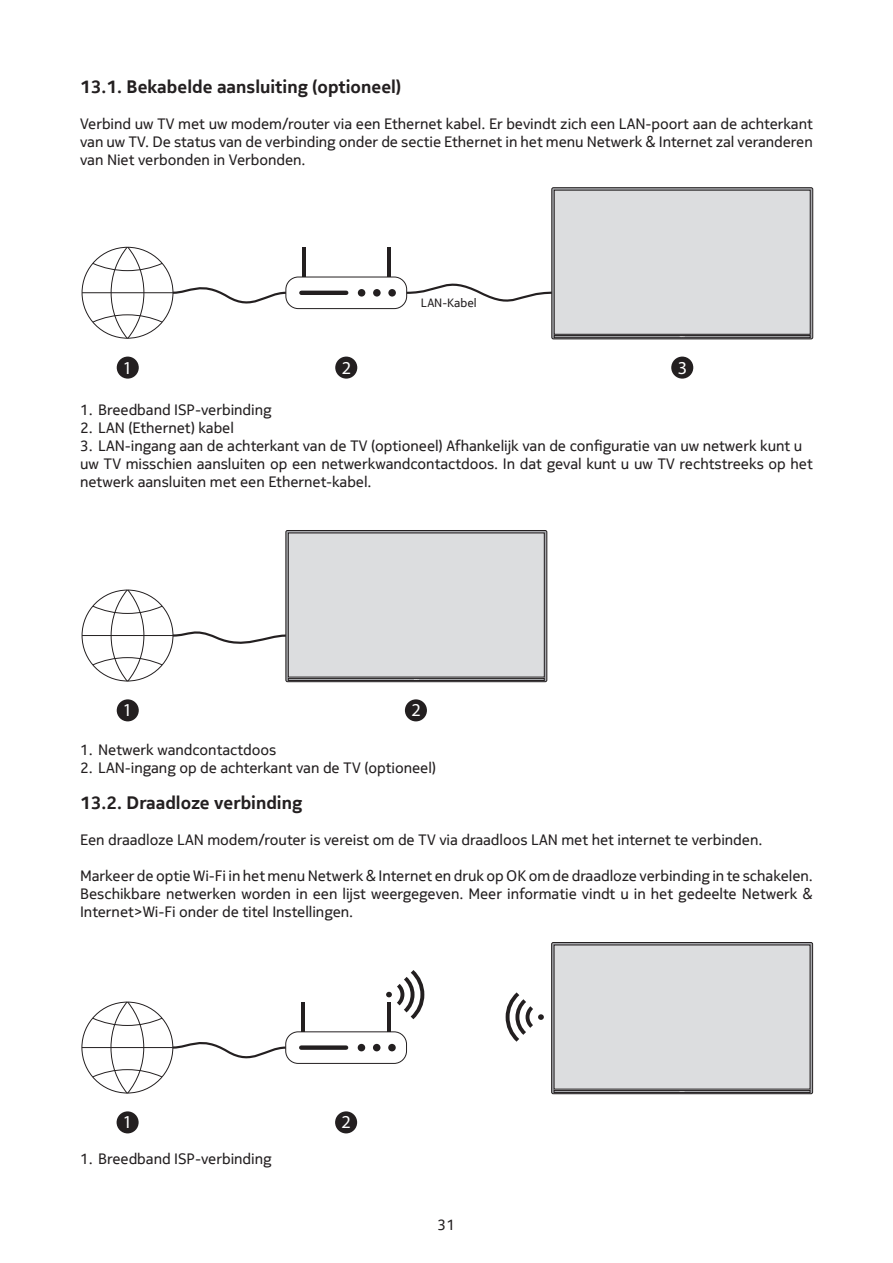
<style>
.page{position:relative;width:893px;height:1263px;background:#fff}
.page>*{position:absolute;margin:0;border:0;box-sizing:border-box;transform-origin:0 0}
.t1{font:18.3px "Myriad Pro";color:#fff}
.t2{font:700 18px "Nokia Pure Text";color:#231f20}
.t3{font:15px/18px "Nokia Pure Text";letter-spacing:-.005em;color:#231f20;text-align:justify}
.t4{font:12px "Nokia Pure Text";letter-spacing:-.005em;color:#231f20}
</style>
<div class="page">
<svg style="left:404px;top:281px;width:147px;height:24px"></svg>
<div style="left:286px;top:277px;width:121px;height:32px;border:1px solid #231f20;border-radius:12px"></div>
<div style="left:358px;top:289px;width:7px;height:8px;background:#231f20;border-radius:50%"></div>
<div style="left:373px;top:289px;width:8px;height:8px;background:#231f20;border-radius:50%"></div>
<div style="left:388px;top:289px;width:8px;height:8px;background:#231f20;border-radius:50%"></div>
<hr style="left:301px;top:291px;width:45px;height:4px;background:#231f20">
<hr style="left:302px;top:248px;width:3px;height:29px;background:#231f20">
<hr style="left:387px;top:248px;width:4px;height:29px;background:#231f20">
<hr style="left:82px;top:292px;width:91px;height:1px;background:#231f20">
<svg style="left:92px;top:246px;width:71px;height:93px"></svg>
<div style="left:551px;top:187px;width:262px;height:152px;border:1px solid #231f20;border-radius:2px"></div>
<div style="left:554px;top:335px;width:256px;height:3px;border:1px solid #231f20"></div>
<div style="left:554px;top:190px;width:256px;height:144px;background:#dcdddf"></div>
<div style="left:554px;top:190px;width:256px;height:145px;border:1px solid #231f20"></div>
<div style="left:335px;top:357px;width:22px;height:22px;background:#231f20;border-radius:50%"></div>
<div style="left:117px;top:357px;width:22px;height:22px;background:#231f20;border-radius:50%"></div>
<div style="left:671px;top:357px;width:22px;height:22px;background:#231f20;border-radius:50%"></div>
<svg style="left:171px;top:280px;width:117px;height:28px"></svg>
<hr style="left:82px;top:635px;width:91px;height:1px;background:#231f20">
<svg style="left:92px;top:589px;width:71px;height:93px"></svg>
<div style="left:286px;top:530px;width:261px;height:152px;border:1px solid #231f20;border-radius:2px"></div>
<div style="left:288px;top:678px;width:257px;height:3px;border:1px solid #231f20"></div>
<div style="left:288px;top:533px;width:256px;height:144px;background:#dcdddf"></div>
<div style="left:288px;top:533px;width:257px;height:144px;border:1px solid #231f20"></div>
<div style="left:405px;top:699px;width:22px;height:22px;background:#231f20;border-radius:50%"></div>
<div style="left:117px;top:699px;width:22px;height:22px;background:#231f20;border-radius:50%"></div>
<svg style="left:171px;top:627px;width:117px;height:26px"></svg>
<div style="left:285px;top:1031px;width:122px;height:33px;border:1px solid #231f20;border-radius:12px"></div>
<div style="left:358px;top:1044px;width:7px;height:7px;background:#231f20;border-radius:50%"></div>
<div style="left:373px;top:1044px;width:7px;height:7px;background:#231f20;border-radius:50%"></div>
<div style="left:388px;top:1044px;width:8px;height:7px;background:#231f20;border-radius:50%"></div>
<div style="left:301px;top:1045px;width:45px;height:5px;background:#231f20"></div>
<hr style="left:302px;top:1003px;width:3px;height:29px;background:#231f20">
<hr style="left:387px;top:1003px;width:3px;height:29px;background:#231f20">
<hr style="left:82px;top:1047px;width:91px;height:1px;background:#231f20">
<svg style="left:92px;top:1001px;width:71px;height:93px"></svg>
<div style="left:552px;top:942px;width:261px;height:152px;background:linear-gradient(to right,#636164,#636164);border-radius:2px"></div>
<div style="left:551px;top:942px;width:262px;height:152px;border:1px solid #231f20;border-radius:2px"></div>
<div style="left:554px;top:1090px;width:256px;height:3px;border:1px solid #231f20"></div>
<div style="left:554px;top:945px;width:256px;height:144px;background:#dcdddf"></div>
<div style="left:335px;top:1111px;width:22px;height:22px;background:#231f20;border-radius:50%"></div>
<div style="left:117px;top:1111px;width:22px;height:22px;background:#231f20;border-radius:50%"></div>
<svg style="left:171px;top:1035px;width:117px;height:27px"></svg>
<svg style="left:386px;top:970px;width:38px;height:49px"></svg>
<svg style="left:506px;top:992px;width:38px;height:50px"></svg>
<p class="t2" style="left:80px;top:79px;width:323px">13.1. Bekabelde aansluiting (optioneel)</p>
<p class="t3" style="left:80px;top:116px;width:734px">Verbind uw TV met uw modem/router via een Ethernet kabel. Er bevindt zich een LAN-poort aan de achterkant van uw TV. De status van de verbinding onder de sectie Ethernet in het menu Netwerk &amp; Internet zal veranderen van Niet verbonden in Verbonden.</p>
<p class="t4" style="left:421px;top:298px;width:57px">LAN-Kabel</p>
<p class="t1" style="left:123px;top:357px;width:11px">1</p>
<p class="t1" style="left:342px;top:357px;width:11px">2</p>
<p class="t1" style="left:678px;top:357px;width:11px">3</p>
<p class="t3" style="left:80px;top:402px;width:193px">1. Breedband ISP-verbinding</p>
<p class="t3" style="left:80px;top:420px;width:155px">2. LAN (Ethernet) kabel</p>
<p class="t3" style="left:80px;top:436px;width:734px;text-align:left">3. LAN-ingang aan de achterkant van de TV (optioneel) Afhankelijk van de configuratie van uw netwerk kunt u uw TV misschien aansluiten op een netwerkwandcontactdoos. In dat geval kunt u uw TV rechtstreeks op het netwerk aansluiten met een Ethernet-kabel.</p>
<p class="t1" style="left:123px;top:699px;width:11px">1</p>
<p class="t1" style="left:411px;top:699px;width:11px">2</p>
<p class="t3" style="left:80px;top:742px;width:198px">1. Netwerk wandcontactdoos</p>
<p class="t3" style="left:80px;top:760px;width:358px">2. LAN-ingang op de achterkant van de TV (optioneel)</p>
<p class="t2" style="left:80px;top:795px;width:223px">13.2. Draadloze verbinding</p>
<p class="t3" style="left:80px;top:832px;width:684px">Een draadloze LAN modem/router is vereist om de TV via draadloos LAN met het internet te verbinden.</p>
<p class="t3" style="left:80px;top:868px;width:734px">Markeer de optie Wi-Fi in het menu Netwerk &amp; Internet en druk op OK om de draadloze verbinding in te schakelen.<br>Beschikbare netwerken worden in een lijst weergegeven. Meer informatie vindt u in het gedeelte Netwerk &amp; Internet&gt;Wi-Fi onder de titel Instellingen.</p>
<p class="t1" style="left:123px;top:1111px;width:11px">1</p>
<p class="t1" style="left:342px;top:1111px;width:11px">2</p>
<p class="t3" style="left:80px;top:1151px;width:193px">1. Breedband ISP-verbinding</p>
<p class="t3" style="left:438px;top:1216px;width:19px">31</p>
</div>
